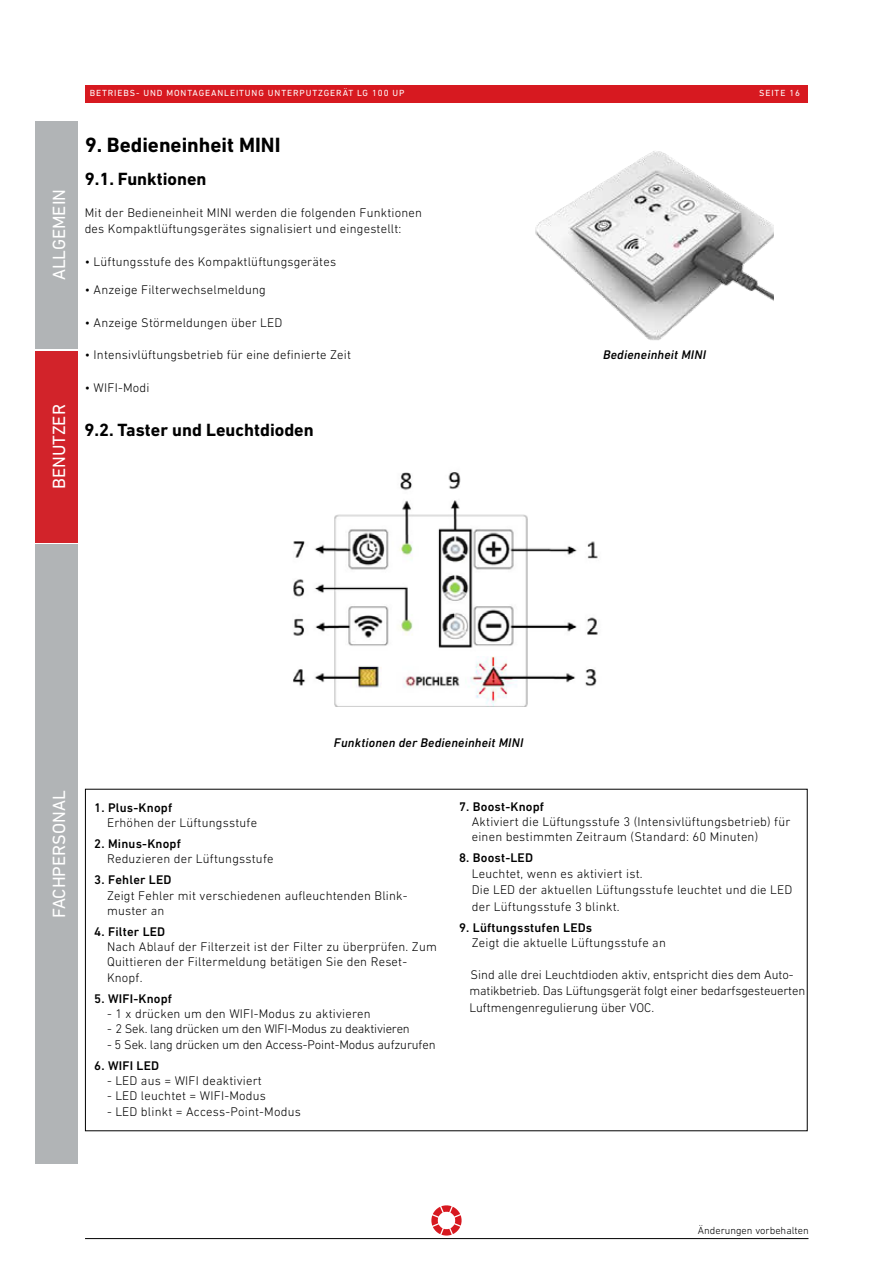
<style>
.page{position:relative;width:893px;height:1263px;background:#fff}
.page>*{position:absolute;margin:0;border:0;box-sizing:border-box;transform-origin:0 0}
.t1{font:700 21px "DIN Next LT Pro";color:#000}
.t2{font:700 18px "DIN Next LT Pro";color:#000}
.t3{font:18px "DIN Next LT Pro";color:#fff}
.t4{font:300 12.75px/16.5px "DIN Next LT Pro";letter-spacing:.015em;color:#000}
.t5{font:500 12.75px "DIN Next LT Pro";letter-spacing:.015em;color:#000}
.t6{font:300 12.75px "DIN Next LT Pro";letter-spacing:-.01em;color:#000}
.t7{font:italic 500 12.75px "DIN Next LT Pro";letter-spacing:.015em;color:#000}
.t8{font:300 12.75px "DIN Next LT Pro";letter-spacing:-.015em;color:#000}
.t9{font:300 10.5px "DIN Next LT Pro";color:#000}
.t10{font:9px "DIN Next LT Pro";letter-spacing:.1em;color:#fff}
</style>
<div class="page">
<svg style="left:431px;top:1205px;width:31px;height:30px"></svg>
<div style="left:85px;top:85px;width:723px;height:17px;background:#d71920"></div>
<hr style="left:85px;top:1238px;width:723px;height:1px;background:#000">
<img style="left:293px;top:472px;width:305px;height:235px">
<div style="left:35px;top:351px;width:42px;height:191px;background:#d2232a"></div>
<div style="left:35px;top:121px;width:42px;height:227px;background:#b1b4b6"></div>
<div style="left:35px;top:544px;width:42px;height:620px;background:#b1b4b6"></div>
<img style="left:527px;top:102px;width:247px;height:238px">
<h2 class="t3" style="left:49px;top:280px;width:93px;rotate:-90deg">ALLGEMEIN</h2>
<h2 class="t3" style="left:49px;top:489px;width:86px;rotate:-90deg">BENUTZER</h2>
<p class="t10" style="left:90px;top:88px;width:316px">BETRIEBS- UND MONTAGEANLEITUNG UNTERPUTZGERÄT LG 100 UP</p>
<p class="t10" style="left:759px;top:88px;width:42px">SEITE 16</p>
<h1 class="t1" style="left:85px;top:132px;width:197px">9. Bedieneinheit MINI</h1>
<h2 class="t2" style="left:85px;top:168px;width:123px">9.1. Funktionen</h2>
<p class="t4" style="left:85px;top:204px;width:339px">Mit der Bedieneinheit MINI werden die folgenden Funktionen des Kompaktlüftungsgerätes signalisiert und eingestellt:</p>
<p class="t4" style="left:85px;top:253px;width:253px">• Lüftungsstufe des Kompaktlüftungsgerätes</p>
<p class="t4" style="left:85px;top:282px;width:183px">• Anzeige Filterwechselmeldung</p>
<p class="t4" style="left:85px;top:314px;width:199px">• Anzeige Störmeldungen über LED</p>
<p class="t4" style="left:85px;top:347px;width:268px">• Intensivlüftungsbetrieb für eine definierte Zeit</p>
<p class="t4" style="left:85px;top:379px;width:66px">• WIFI-Modi</p>
<h2 class="t2" style="left:85px;top:419px;width:231px">9.2. Taster und Leuchtdioden</h2>
<p class="t7" style="left:603px;top:347px;width:104px">Bedieneinheit MINI</p>
<h2 class="t3" style="left:49px;top:918px;width:129px;rotate:-90deg">FACHPERSONAL</h2>
<p class="t7" style="left:334px;top:735px;width:191px">Funktionen der Bedieneinheit MINI</p>
<p class="t5" style="left:94px;top:800px;width:79px">1. Plus-Knopf</p>
<p class="t4" style="left:107px;top:814px;width:152px">Erhöhen der Lüftungsstufe</p>
<p class="t5" style="left:94px;top:836px;width:88px">2. Minus-Knopf</p>
<p class="t4" style="left:107px;top:850px;width:168px">Reduzieren der Lüftungsstufe</p>
<p class="t5" style="left:94px;top:872px;width:79px">3. Fehler LED</p>
<p class="t4" style="left:107px;top:887px;width:301px;line-height:15.3px">Zeigt Fehler mit verschiedenen aufleuchtenden Blink&shy;muster an</p>
<p class="t5" style="left:94px;top:924px;width:72px">4. Filter LED</p>
<p class="t4" style="left:107px;top:939px;width:331px;line-height:15.3px">Nach Ablauf der Filterzeit ist der Filter zu überprüfen. Zum<br>Quittieren der Filtermeldung betätigen Sie den Reset-<br>Knopf.</p>
<p class="t5" style="left:94px;top:991px;width:79px">5. WIFI-Knopf</p>
<p class="t4" style="left:107px;top:1005px;width:265px">- 1 x drücken um den WIFI-Modus zu aktivieren</p>
<p class="t8" style="left:107px;top:1022px;width:304px">- 2 Sek. lang drücken um den WIFI-Modus zu deaktivieren</p>
<p class="t6" style="left:107px;top:1037px;width:330px">- 5 Sek. lang drücken um den Access-Point-Modus aufzurufen</p>
<p class="t5" style="left:94px;top:1058px;width:66px">6. WIFI LED</p>
<p class="t4" style="left:107px;top:1072px;width:156px">- LED aus = WIFI deaktiviert</p>
<p class="t4" style="left:107px;top:1087px;width:160px">- LED leuchtet = WIFI-Modus</p>
<p class="t4" style="left:107px;top:1103px;width:195px">- LED blinkt = Access-Point-Modus</p>
<p class="t5" style="left:459px;top:799px;width:86px">7. Boost-Knopf</p>
<p class="t4" style="left:472px;top:814px;width:320px;line-height:15.3px">Aktiviert die Lüftungsstufe 3 (Intensivlüftungsbetrieb) für einen bestimmten Zeitraum (Standard: 60 Minuten)</p>
<p class="t5" style="left:459px;top:850px;width:75px">8. Boost-LED</p>
<p class="t4" style="left:472px;top:865px;width:322px">Leuchtet, wenn es aktiviert ist.<br>Die LED der aktuellen Lüftungsstufe leuchtet und die LED der Lüftungsstufe 3 blinkt.</p>
<p class="t5" style="left:459px;top:920px;width:135px">9. Lüftungsstufen LEDs</p>
<p class="t4" style="left:472px;top:934px;width:196px">Zeigt die aktuelle Lüftungsstufe an</p>
<p class="t4" style="left:469px;top:966px;width:337px">Sind alle drei Leuchtdioden aktiv, entspricht dies dem Auto&shy;matikbetrieb. Das Lüftungsgerät folgt einer bedarfsgesteuerten<br>Luftmengenregulierung über VOC.</p>
<p class="t9" style="left:698px;top:1224px;width:112px">Änderungen vorbehalten</p>
</div>
